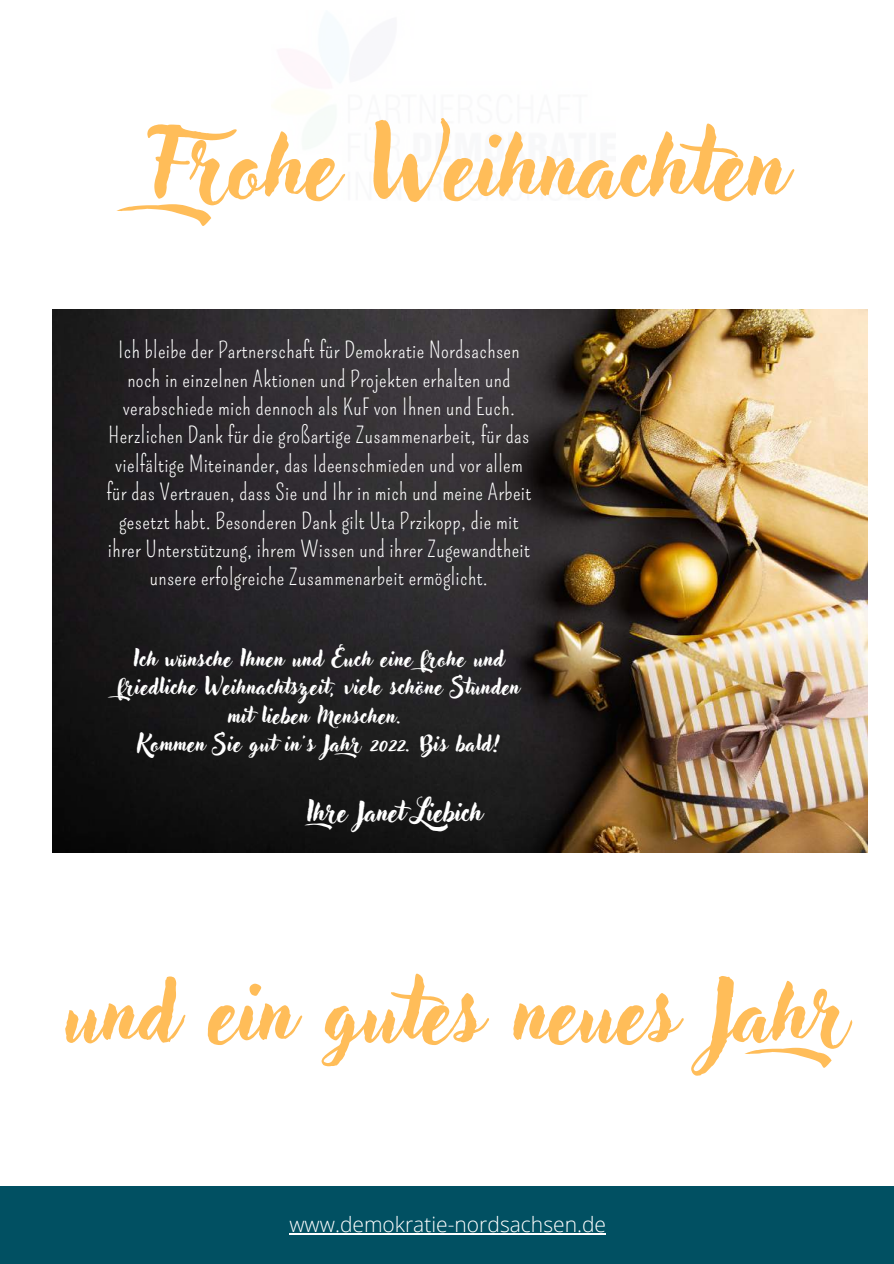
<style>
.page{position:relative;width:894px;height:1264px;background:#fff}
.page>*{position:absolute;margin:0;border:0;box-sizing:border-box;transform-origin:0 0}
.t1{font:92.7px "Adlery Pro Swash";color:#ffbd59}
.t2{font:85.2px "Adlery Pro Swash";color:#ffbd59}
.t3{font:27px "Adlery Pro Swash";color:#fff}
.t4{font:22.05px/28.3px "Pompiere";letter-spacing:.02em;color:#fff;text-align:center}
.t5{font:22.05px/28.3px "Adlery Pro Swash";letter-spacing:.02em;color:#fff;text-align:center}
.t6{font:300 21px "Open Sans";color:#fff}
</style>
<div class="page">
<div style="left:0;top:1186px;width:893px;height:77px;background:#015062"></div>
<img style="left:52px;top:309px;width:814px;height:543px">
<hr style="left:289px;top:1232px;width:317px;height:2px;background:#fff">
<h1 class="t1" style="left:149px;top:122px;width:638px">Frohe Weihnachten</h1>
<p class="t4" style="left:106px;top:336px;width:426px">Ich bleibe der Partnerschaft für Demokratie Nordsachsen noch in einzelnen Aktionen und Projekten erhalten und verabschiede mich dennoch als KuF von Ihnen und Euch.<br>Herzlichen Dank für die großartige Zusammenarbeit, für das vielfältige Miteinander, das Ideenschmieden und vor allem für das Vertrauen, dass Sie und Ihr in mich und meine Arbeit gesetzt habt. Besonderen Dank gilt Uta Przikopp, die mit ihrer Unterstützung, ihrem Wissen und ihrer Zugewandtheit unsere erfolgreiche Zusammenarbeit ermöglicht.</p>
<p class="t5" style="left:118px;top:648px;width:402px">Ich wünsche Ihnen und Euch eine frohe und friedliche Weihnachtszeit, viele schöne Stunden mit lieben Menschen.<br>Kommen Sie gut in's Jahr2022. Bis bald!</p>
<p class="t3" style="left:307px;top:799px;width:176px">Ihre Janet Liebich</p>
<h2 class="t2" style="left:65px;top:972px;width:854px">und ein gutes neues Jahr</h2>
<p class="t6" style="left:289px;top:1209px;width:318px">www.demokratie-nordsachsen.de</p>
</div>
